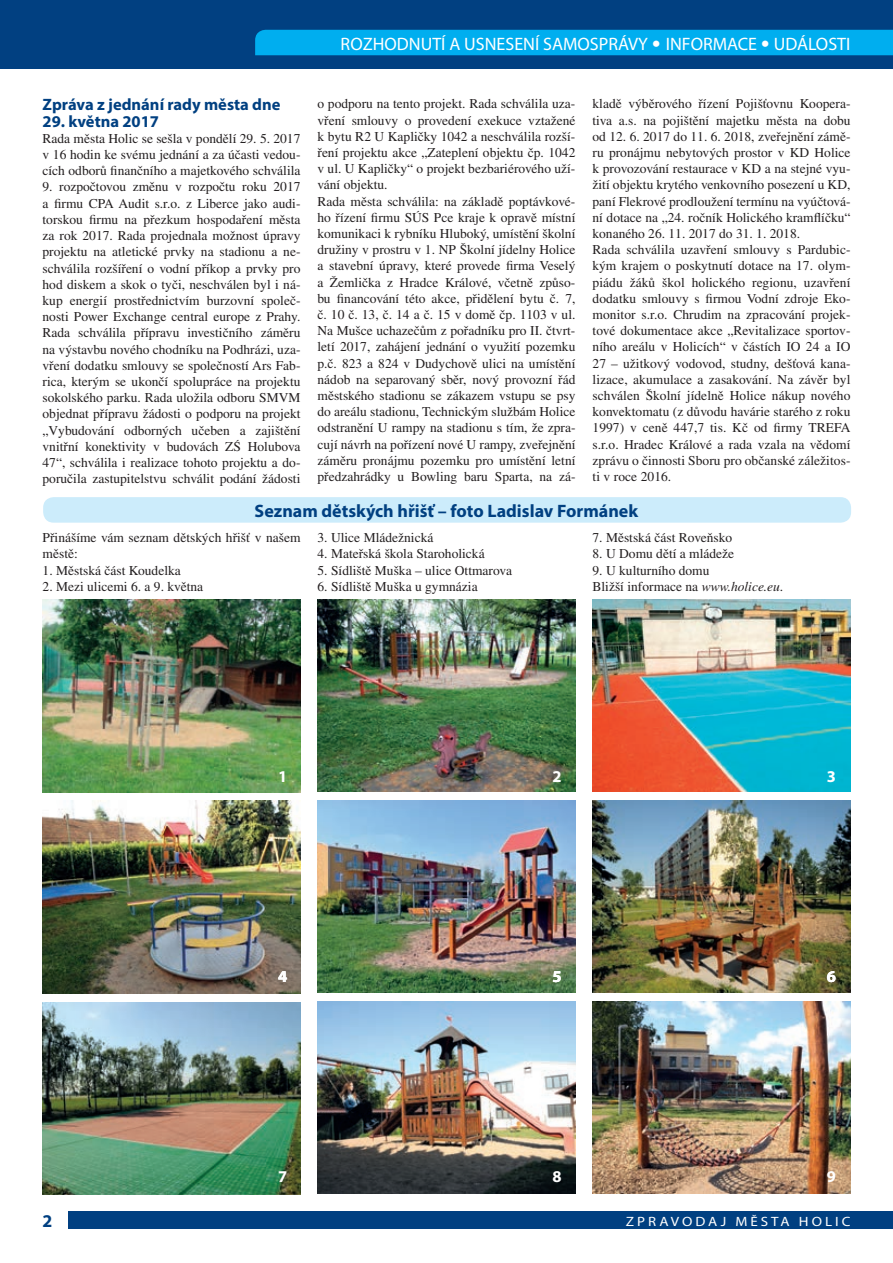
<style>
.page{position:relative;width:893px;height:1263px;background:#fff}
.page>*{position:absolute;margin:0;border:0;box-sizing:border-box;transform-origin:0 0}
.t1{font:18px "Myriad Pro";color:#fff}
.t2{font:700 18px "Myriad Pro";color:#014081}
.t3{font:700 16.5px "Myriad Pro";color:#014081}
.t4{font:700 16.5px "Myriad Pro";color:#fff}
.t5{font:13.5px/16.2px "Times CE";color:#231f20}
.t6{font:13.5px "Myriad Pro";letter-spacing:.2em;color:#fff;scale:1.11 1}
.s1{font-family:"Frutiger CE";font-weight:300}
.s2{font-style:italic}
</style>
<div class="page">
<div style="left:68px;top:1212px;width:825px;height:17px;background:#014081"></div>
<div style="left:0;top:0;width:893px;height:68px;background:#014081"></div>
<div style="left:255px;top:30px;width:638px;height:25px;background:#00aeef"></div>
<img style="left:43px;top:600px;width:257px;height:192px">
<img style="left:43px;top:801px;width:257px;height:193px">
<img style="left:43px;top:1002px;width:257px;height:193px">
<img style="left:317px;top:600px;width:258px;height:192px">
<img style="left:317px;top:800px;width:258px;height:193px">
<img style="left:317px;top:1001px;width:258px;height:192px">
<img style="left:592px;top:600px;width:258px;height:192px">
<img style="left:592px;top:800px;width:258px;height:193px">
<img style="left:592px;top:1001px;width:258px;height:192px">
<div style="left:43px;top:497px;width:808px;height:26px;background:#ccecfb;border-radius:10px"></div>
<h1 class="t1" style="left:341px;top:32px;width:511px">ROZHODNUTÍ A USNESENÍ SAMOSPRÁVY <span class="s1">•</span> INFORMACE <span class="s1">•</span> UDÁLOSTI</h1>
<p class="t3" style="left:43px;top:94px;width:239px">Zpráva z jednání rady města dne</p>
<p class="t3" style="left:43px;top:110px;width:118px">29. května 2017</p>
<p class="t5" style="left:43px;top:130px;width:259px;text-align:justify">Rada města Holic se sešla v pondělí 29. 5. 2017 v 16 hodin ke svému jednání a za účasti vedou&shy;cích odborů finančního a majetkového schválila</p>
<p class="t5" style="left:43px;top:179px;width:259px;text-align:justify">9. rozpočtovou změnu v rozpočtu roku 2017 a firmu CPA Audit s.r.o. z Liberce jako audi&shy;torskou firmu na přezkum hospodaření města za rok 2017. Rada projednala možnost úpravy projektu na atletické prvky na stadionu a ne&shy;schválila rozšíření o vodní příkop a prvky pro hod diskem a skok o tyči, neschválen byl i ná&shy;kup energií prostřednictvím burzovní společ&shy;nosti Power Exchange central europe z Prahy.<br>Rada schválila přípravu investičního záměru na výstavbu nového chodníku na Podhrázi, uza&shy;vření dodatku smlouvy se společností Ars Fab&shy;rica, kterým se ukončí spolupráce na projektu sokolského parku. Rada uložila odboru SMVM objednat přípravu žádosti o podporu na projekt „Vybudování odborných učeben a zajištění vnitřní konektivity v budovách ZŚ Holubova 47“, schválila i realizace tohoto projektu a do&shy;poručila zastupitelstvu schválit podání žádosti</p>
<p class="t5" style="left:317px;top:96px;width:259px">o podporu na tento projekt. Rada schválila uza&shy;vření smlouvy o provedení exekuce vztažené k bytu R2 U Kapličky 1042 a neschválila rozší&shy;ření projektu akce „Zateplení objektu čp. 1042 v ul. U Kapličky“ o projekt bezbariérového uží&shy;vání objektu.<br>Rada města schválila: na základě poptávkové&shy;ho řízení firmu SÚS Pce kraje k opravě místní komunikaci k rybníku Hluboký, umístění školní družiny v prostru v 1. NP Školní jídelny Holice a stavební úpravy, které provede firma Veselý a Žemlička z Hradce Králové, včetně způso&shy;bu financování této akce, přidělení bytu č. 7, č. 10 č. 13, č. 14 a č. 15 v domě čp. 1103 v ul.<br>Na Mušce uchazečům z pořadníku pro II. čtvrt&shy;letí 2017, zahájení jednání o využití pozemku p.č. 823 a 824 v Dudychově ulici na umístění nádob na separovaný sběr, nový provozní řád městského stadionu se zákazem vstupu se psy do areálu stadionu, Technickým službám Holice odstranění U rampy na stadionu s tím, že zpra&shy;cují návrh na pořízení nové U rampy, zveřejnění záměru pronájmu pozemku pro umístění letní předzahrádky u Bowling baru Sparta, na zá-</p>
<p class="t5" style="left:592px;top:96px;width:260px">kladě výběrového řízení Pojišťovnu Koopera&shy;tiva a.s. na pojištění majetku města na dobu od 12. 6. 2017 do 11. 6. 2018, zveřejnění zámě&shy;ru pronájmu nebytových prostor v KD Holice k provozování restaurace v KD a na stejné vyu&shy;žití objektu krytého venkovního posezení u KD, paní Flekrové prodloužení termínu na vyúčtová&shy;ní dotace na „24. ročník Holického kramflíčku“ konaného 26. 11. 2017 do 31. 1. 2018.<br>Rada schválila uzavření smlouvy s Pardubic&shy;kým krajem o poskytnutí dotace na 17. olym&shy;piádu žáků škol holického regionu, uzavření dodatku smlouvy s firmou Vodní zdroje Eko&shy;monitor s.r.o. Chrudim na zpracování projek&shy;tové dokumentace akce „Revitalizace sportov&shy;ního areálu v Holicích“ v částích IO 24 a IO 27 – užitkový vodovod, studny, dešťová kana&shy;lizace, akumulace a zasakování. Na závěr byl schválen Školní jídelně Holice nákup nového konvektomatu (z důvodu havárie starého z roku 1997) v ceně 447,7 tis. Kč od firmy TREFA s.r.o. Hradec Králové a rada vzala na vědomí zprávu o činnosti Sboru pro občanské záležitos&shy;ti v roce 2016.</p>
<h1 class="t2" style="left:255px;top:499px;width:385px">Seznam dětských hřišť – foto Ladislav Formánek</h1>
<p class="t5" style="left:43px;top:529px;width:259px">Přinášíme vám seznam dětských hřišť v našem městě:</p>
<p class="t5" style="left:43px;top:562px;width:140px">1. Městská část Koudelka</p>
<p class="t5" style="left:43px;top:578px;width:162px">2. Mezi ulicemi 6. a 9. května</p>
<p class="t5" style="left:318px;top:529px;width:117px">3. Ulice Mládežnická</p>
<p class="t5" style="left:318px;top:545px;width:169px">4. Mateřská škola Staroholická</p>
<p class="t5" style="left:318px;top:562px;width:196px">5. Sídliště Muška – ulice Ottmarova</p>
<p class="t5" style="left:318px;top:578px;width:162px">6. Sídliště Muška u gymnázia</p>
<p class="t5" style="left:592px;top:529px;width:141px">7. Městská část Roveňsko</p>
<p class="t5" style="left:592px;top:545px;width:143px">8. U Domu dětí a mládeže</p>
<p class="t5" style="left:592px;top:562px;width:192px">9. U kulturního domu<br>Bližší informace na <span class="s2">www.holice.eu</span>.</p>
<p class="t4" style="left:278px;top:766px;width:11px">1</p>
<p class="t4" style="left:552px;top:766px;width:11px">2</p>
<p class="t4" style="left:827px;top:766px;width:11px">3</p>
<p class="t4" style="left:278px;top:966px;width:11px">4</p>
<p class="t4" style="left:278px;top:1166px;width:11px">7</p>
<p class="t4" style="left:552px;top:966px;width:11px">5</p>
<p class="t4" style="left:552px;top:1166px;width:11px">8</p>
<p class="t4" style="left:827px;top:966px;width:11px">6</p>
<p class="t4" style="left:827px;top:1166px;width:11px">9</p>
<h1 class="t2" style="left:43px;top:1209px;width:11px">2</h1>
<p class="t6" style="left:626px;top:1213px;width:204px">ZPRAVODAJ MĚSTA HOLIC</p>
</div>
